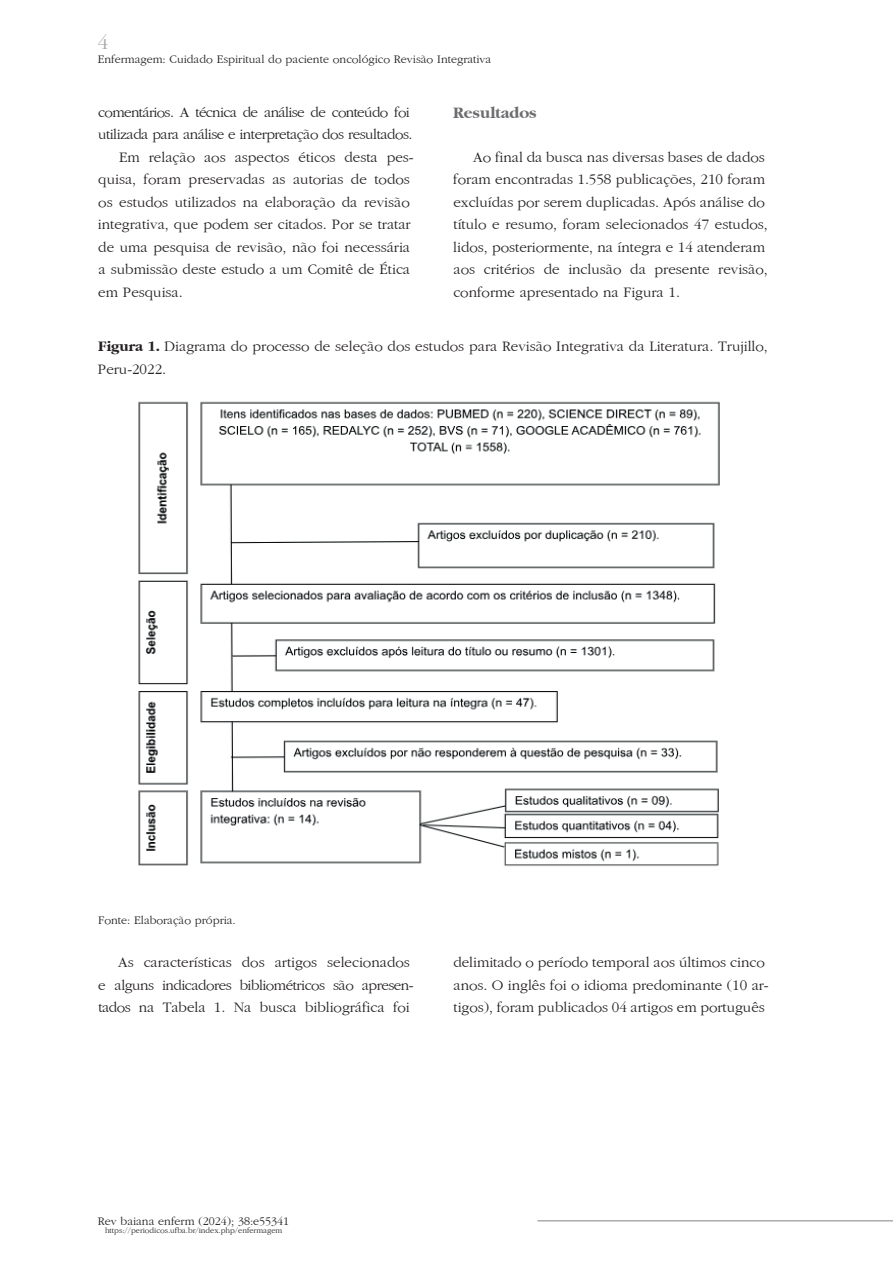
<style>
.page{position:relative;width:893px;height:1263px;background:#fff}
.page>*{position:absolute;margin:0;border:0;box-sizing:border-box;transform-origin:0 0}
.t1{font:21px "Gatineau Plain";color:#a8a9ad}
.t2{font:700 16.5px "Gatineau";color:#6c6d70}
.t3{font:15px/22.5px "Gatineau Plain";color:#231f20}
.t4{font:15px "Gatineau Plain";letter-spacing:-.03em;color:#231f20}
.t5{font:15px "Gatineau Plain";letter-spacing:-.04em;color:#231f20}
.t6{font:12px "Gatineau Plain";color:#231f20}
.t7{font:8.25px "Gatineau Plain";color:#231f20}
.s1{font-family:"Gatineau";font-weight:700}
</style>
<div class="page">
<hr style="left:537px;top:1220px;width:356px;height:1px;background:#808285">
<img style="left:138px;top:401px;width:582px;height:466px">
<h1 class="t1" style="left:98px;top:31px;width:12px">4</h1>
<p class="t6" style="left:98px;top:53px;width:395px">Enfermagem: Cuidado Espiritual do paciente oncológico Revisão Integrativa</p>
<p class="t5" style="left:98px;top:104px;width:313px">comentários. A técnica de análise de conteúdo foi</p>
<p class="t4" style="left:98px;top:127px;width:316px">utilizada para análise e interpretação dos resultados.</p>
<p class="t3" style="left:119px;top:146px;width:296px">Em relação aos aspectos éticos desta pes-</p>
<p class="t3" style="left:98px;top:169px;width:313px">quisa, foram preservadas as autorias de todos</p>
<p class="t3" style="left:98px;top:191px;width:313px">os estudos utilizados na elaboração da revisão</p>
<p class="t3" style="left:98px;top:214px;width:314px">integrativa, que podem ser citados. Por se tratar</p>
<p class="t3" style="left:98px;top:236px;width:313px">de uma pesquisa de revisão, não foi necessária</p>
<p class="t3" style="left:98px;top:259px;width:313px">a submissão deste estudo a um Comitê de Ética</p>
<p class="t3" style="left:98px;top:281px;width:86px">em Pesquisa.</p>
<p class="t2" style="left:453px;top:104px;width:85px">Resultados</p>
<p class="t3" style="left:453px;top:146px;width:316px;text-indent:20px">Ao final da busca nas diversas bases de dados foram encontradas 1.558 publicações, 210 foram excluídas por serem duplicadas. Após análise do título e resumo, foram selecionados 47 estudos, lidos, posteriormente, na íntegra e 14 atenderam aos critérios de inclusão da presente revisão, conforme apresentado na Figura 1.</p>
<p class="t3" style="left:98px;top:335px;width:671px"><span class="s1">Figura 1.</span> Diagrama do processo de seleção dos estudos para Revisão Integrativa da Literatura. Trujillo,<br>Peru-2022.</p>
<p class="t6" style="left:98px;top:913px;width:139px">Fonte: Elaboração própria.</p>
<p class="t3" style="left:98px;top:951px;width:317px;text-indent:20px">As características dos artigos selecionados e alguns indicadores bibliométricos são apresen&shy;tados na Tabela 1. Na busca bibliográfica foi</p>
<p class="t3" style="left:453px;top:951px;width:317px">delimitado o período temporal aos últimos cinco anos. O inglês foi o idioma predominante (10 ar&shy;tigos), foram publicados 04 artigos em português</p>
<p class="t6" style="left:98px;top:1214px;width:193px">Rev baiana enferm (2024); 38:e55341</p>
<p class="t7" style="left:105px;top:1226px;width:179px">https://periodicos.ufba.br/index.php/enfermagem</p>
</div>
